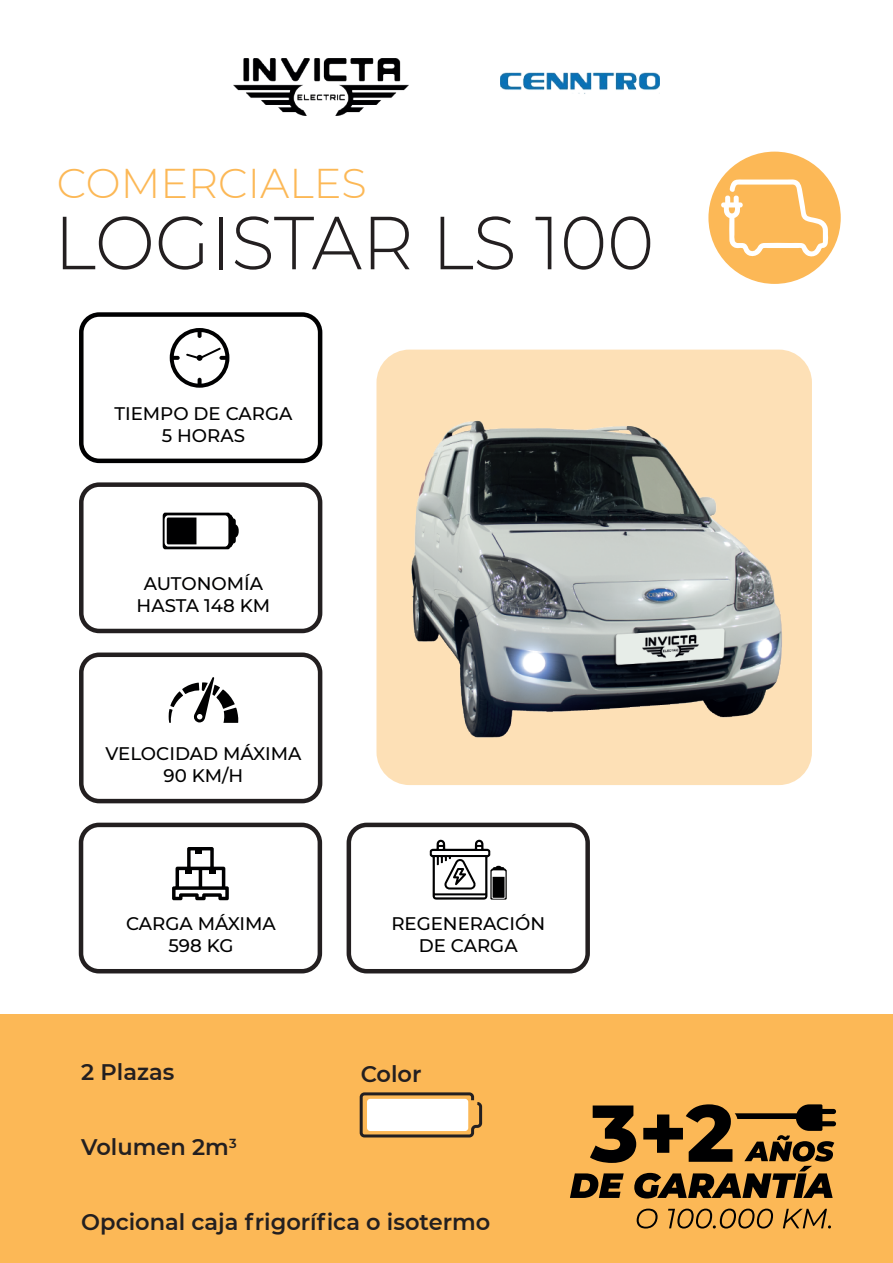
<style>
.page{position:relative;width:893px;height:1263px;background:#fff}
.page>*{position:absolute;margin:0;border:0;box-sizing:border-box;transform-origin:0 0}
.t1{font:300 75px "Montserrat";color:#231f20;scale:.95 1}
.t2{font:300 41.55px "Montserrat";color:#fcb856}
.t3{font:600 22.5px "Montserrat";color:#231f20}
.t4{font:500 18.15px/21.9px "Montserrat";color:#000001;text-align:center}
</style>
<div class="page">
<div style="left:0;top:1014px;width:893px;height:249px;background:#fcb856"></div>
<svg style="left:359px;top:1092px;width:124px;height:46px"></svg>
<div style="left:347px;top:823px;width:243px;height:150px;border:4px solid #231f20;border-radius:18px"></div>
<svg style="left:430px;top:839px;width:77px;height:61px"></svg>
<img style="left:501px;top:72px;width:159px;height:22px">
<img style="left:233px;top:59px;width:175px;height:56px">
<div style="left:708px;top:152px;width:133px;height:132px;background:#fcb856;border-radius:50%"></div>
<svg style="left:720px;top:179px;width:109px;height:64px"></svg>
<div style="left:79px;top:823px;width:243px;height:150px;border:4px solid #231f20;border-radius:18px"></div>
<svg style="left:172px;top:847px;width:57px;height:53px"></svg>
<img style="left:84px;top:243px;width:752px;height:561px">
<svg style="left:637px;top:1208px;width:21px;height:20px"></svg>
<svg style="left:668px;top:1208px;width:105px;height:20px"></svg>
<svg style="left:783px;top:1209px;width:48px;height:19px"></svg>
<svg style="left:570px;top:1104px;width:266px;height:94px"></svg>
<h2 class="t2" style="left:57px;top:155px;width:311px">COMERCIALES</h2>
<h1 class="t1" style="left:54px;top:192px;width:633px">LOGISTAR LS 100</h1>
<p class="t4" style="left:114px;top:402px;width:180px">TIEMPO DE CARGA<br>5 HORAS</p>
<p class="t4" style="left:137px;top:572px;width:135px">AUTONOMÍA<br>HASTA 148 KM</p>
<p class="t4" style="left:106px;top:742px;width:197px">VELOCIDAD MÁXIMA<br>90 KM/H</p>
<p class="t4" style="left:126px;top:912px;width:151px">CARGA MÁXIMA<br>598 KG</p>
<p class="t3" style="left:81px;top:1056px;width:95px">2 Plazas</p>
<p class="t3" style="left:81px;top:1131px;width:157px">Volumen 2m<sup>3</sup></p>
<p class="t4" style="left:391px;top:912px;width:155px">REGENERACIÓN<br>DE CARGA</p>
<p class="t3" style="left:361px;top:1058px;width:62px">Color</p>
<p class="t3" style="left:81px;top:1206px;width:411px">Opcional caja frigorífica o isotermo</p>
</div>
